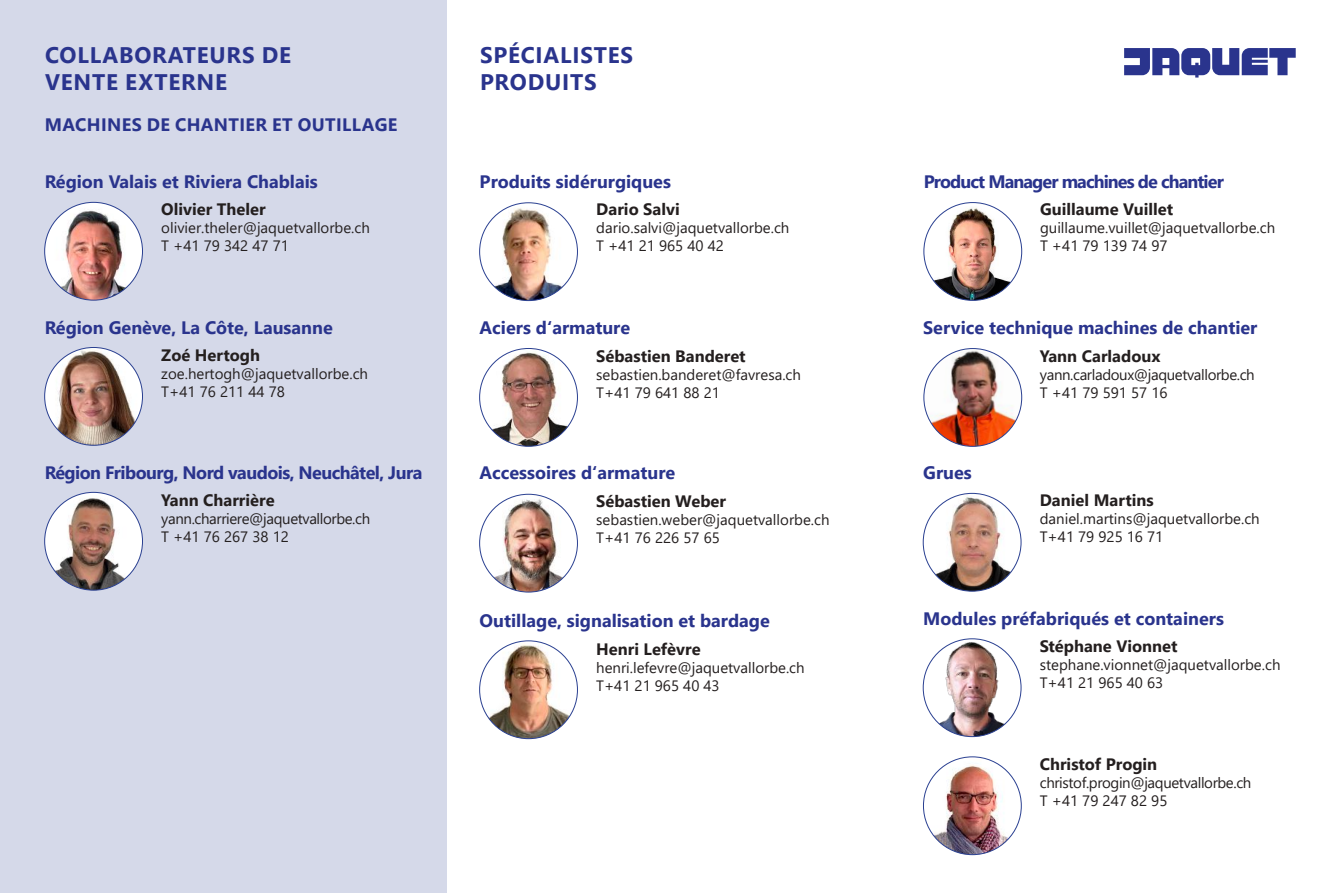
<style>
.page{position:relative;width:1340px;height:893px;background:#fff}
.page>*{position:absolute;margin:0;border:0;box-sizing:border-box;transform-origin:0 0}
.t1{font:700 22.5px/27px "Segoe UI";letter-spacing:.035em;color:#2a348d}
.t2{font:700 18px "Segoe UI";color:#2a348d}
.t3{font:700 18px "Segoe UI";letter-spacing:-.03em;color:#2a348d}
.t4{font:700 18px "Segoe UI";letter-spacing:-.05em;color:#2a348d}
.t5{font:700 18px "Segoe UI";letter-spacing:.02em;color:#2a348d}
.t6{font:700 16.5px "Segoe UI";color:#241f1f}
.t7{font:15px/18px "Segoe UI";color:#241f1f}
.t8{font:15px/18px "Segoe UI";letter-spacing:-.025em;color:#241f1f}
</style>
<div class="page">
<div style="left:0;top:0;width:446px;height:893px;background:#d5d9e9"></div>
<svg style="left:1124px;top:48px;width:171px;height:30px"></svg>
<img style="left:479px;top:494px;width:98px;height:98px;border-radius:49px">
<img style="left:45px;top:202px;width:97px;height:98px;border-radius:49px">
<img style="left:479px;top:641px;width:98px;height:98px;border-radius:49px">
<img style="left:479px;top:203px;width:98px;height:98px;border-radius:49px">
<img style="left:479px;top:348px;width:98px;height:98px;border-radius:49px">
<img style="left:45px;top:347px;width:97px;height:98px;border-radius:49px">
<img style="left:45px;top:492px;width:97px;height:98px;border-radius:49px">
<img style="left:923px;top:203px;width:98px;height:97px;border-radius:49px">
<img style="left:923px;top:349px;width:98px;height:97px;border-radius:49px">
<img style="left:923px;top:493px;width:98px;height:98px;border-radius:49px">
<img style="left:923px;top:639px;width:98px;height:98px;border-radius:49px">
<img style="left:923px;top:757px;width:98px;height:98px;border-radius:49px">
<h1 class="t1" style="left:45px;top:40px;width:247px">COLLABORATEURS DE<br>VENTE EXTERNE</h1>
<h1 class="t1" style="left:480px;top:40px;width:155px">SPÉCIALISTES<br>PRODUITS</h1>
<p class="t5" style="left:45px;top:108px;width:354px">MACHINES DE CHANTIER ET OUTILLAGE</p>
<p class="t2" style="left:45px;top:165px;width:275px">Région Valais et Riviera Chablais</p>
<p class="t2" style="left:479px;top:165px;width:193px">Produits sidérurgiques</p>
<p class="t4" style="left:923px;top:165px;width:301px">Product Manager machines de chantier</p>
<p class="t6" style="left:161px;top:193px;width:106px">Olivier Theler</p>
<p class="t7" style="left:161px;top:217px;width:210px">olivier.theler@jaquetvallorbe.ch<br>T +41 79 342 47 71</p>
<p class="t6" style="left:596px;top:193px;width:85px">Dario Salvi</p>
<p class="t7" style="left:596px;top:217px;width:195px">dario.salvi@jaquetvallorbe.ch<br>T +41 21 965 40 42</p>
<p class="t6" style="left:1040px;top:193px;width:135px">Guillaume Vuillet</p>
<p class="t7" style="left:1040px;top:217px;width:237px">guillaume.vuillet@jaquetvallorbe.ch<br>T +41 79 139 74 97</p>
<p class="t2" style="left:45px;top:310px;width:289px">Région Genève, La Côte, Lausanne</p>
<p class="t2" style="left:479px;top:311px;width:152px">Aciers d‘armature</p>
<p class="t2" style="left:923px;top:311px;width:336px">Service technique machines de chantier</p>
<p class="t6" style="left:161px;top:339px;width:100px">Zoé Hertogh</p>
<p class="t7" style="left:161px;top:363px;width:208px">zoe.hertogh@jaquetvallorbe.ch<br>T+41 76 211 44 78</p>
<p class="t6" style="left:596px;top:340px;width:151px">Sébastien Banderet</p>
<p class="t7" style="left:596px;top:364px;width:206px">sebastien.banderet@favresa.ch<br>T+41 79 641 88 21</p>
<p class="t6" style="left:1039px;top:341px;width:122px">Yann Carladoux</p>
<p class="t8" style="left:1039px;top:365px;width:216px">yann.carladoux@jaquetvallorbe.ch<br>T +41 79 591 57 16</p>
<p class="t3" style="left:45px;top:455px;width:379px">Région Fribourg, Nord vaudois, Neuchâtel, Jura</p>
<p class="t2" style="left:923px;top:456px;width:50px">Grues</p>
<p class="t2" style="left:479px;top:456px;width:197px">Accessoires d‘armature</p>
<p class="t6" style="left:161px;top:484px;width:115px">Yann Charrière</p>
<p class="t8" style="left:161px;top:508px;width:210px">yann.charriere@jaquetvallorbe.ch<br>T +41 76 267 38 12</p>
<p class="t6" style="left:596px;top:486px;width:131px">Sébastien Weber</p>
<p class="t7" style="left:596px;top:510px;width:235px">sebastien.weber@jaquetvallorbe.ch<br>T+41 76 226 57 65</p>
<p class="t6" style="left:1039px;top:485px;width:115px">Daniel Martins</p>
<p class="t7" style="left:1039px;top:509px;width:221px">daniel.martins@jaquetvallorbe.ch<br>T+41 79 925 16 71</p>
<p class="t2" style="left:479px;top:603px;width:292px">Outillage, signalisation et bardage</p>
<p class="t6" style="left:596px;top:633px;width:106px">Henri Lefèvre</p>
<p class="t7" style="left:596px;top:657px;width:210px">henri.lefevre@jaquetvallorbe.ch<br>T+41 21 965 40 43</p>
<p class="t2" style="left:923px;top:601px;width:302px">Modules préfabriqués et containers</p>
<p class="t6" style="left:1039px;top:630px;width:139px">Stéphane Vionnet</p>
<p class="t7" style="left:1039px;top:654px;width:242px">stephane.vionnet@jaquetvallorbe.ch<br>T+41 21 965 40 63</p>
<p class="t6" style="left:1039px;top:748px;width:119px">Christof Progin</p>
<p class="t8" style="left:1039px;top:772px;width:213px">christof.progin@jaquetvallorbe.ch<br>T +41 79 247 82 95</p>
</div>
